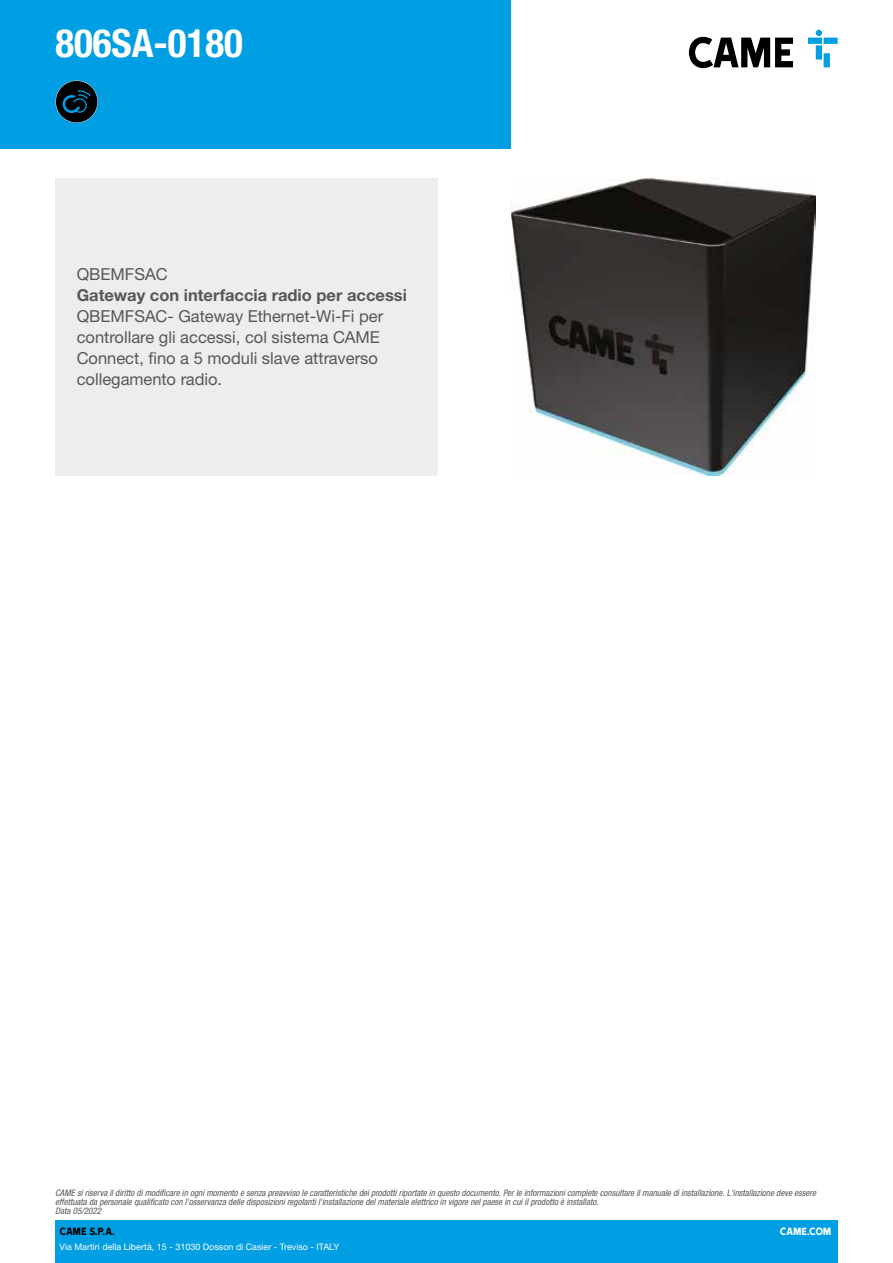
<style>
.page{position:relative;width:893px;height:1263px;background:#fff}
.page>*{position:absolute;margin:0;border:0;box-sizing:border-box;transform-origin:0 0}
.t1{font:700 condensed 39px "Helvetica Neue LTW1 G";color:#fff}
.t2{font:16.5px/21px "Helvetica Neue LTW1 G";color:#575756}
.t3{font:700 16.5px "Helvetica Neue LTW1 G";color:#575756}
.t4{font:12px "Came Type";color:#000}
.t5{font:12px "Came Type";letter-spacing:-.025em;color:#fff}
.t6{font:italic condensed 9px/9px "Helvetica Neue LTW1 G";color:#575756}
.t7{font:9px "Helvetica Neue LTW1 G";color:#fff}
</style>
<div class="page">
<div style="left:55px;top:1220px;width:783px;height:43px;background:#009fe3"></div>
<div style="left:0;top:0;width:510px;height:149px;background:#009fe3"></div>
<svg style="left:689px;top:37px;width:104px;height:31px"></svg>
<svg style="left:808px;top:30px;width:30px;height:37px"></svg>
<svg style="left:55px;top:80px;width:43px;height:43px"></svg>
<div style="left:55px;top:178px;width:383px;height:298px;background:#ededed"></div>
<img style="left:511px;top:179px;width:305px;height:296px">
<h1 class="t1" style="left:55px;top:20px;width:189px">806SA-0180</h1>
<h2 class="t2" style="left:77px;top:264px;width:93px">QBEMFSAC</h2>
<h2 class="t3" style="left:77px;top:285px;width:332px">Gateway con interfaccia radio per accessi</h2>
<h2 class="t2" style="left:77px;top:306px;width:308px">QBEMFSAC- Gateway Ethernet-Wi-Fi per controllare gli accessi, col sistema CAME Connect, fino a 5 moduli slave attraverso collegamento radio.</h2>
<p class="t6" style="left:55px;top:1189px;width:762px">CAME si riserva il diritto di modificare in ogni momento e senza preavviso le caratteristiche dei prodotti riportate in questo documento. Per le informazioni complete consultare il manuale di installazione. L'installazione deve essere effettuata da personale qualificato con l'osservanza delle disposizioni regolanti l'installazione del materiale elettrico in vigore nel paese in cui il prodotto è installato.<br>Data 05/2022</p>
<h3 class="t4" style="left:60px;top:1225px;width:57px">CAME S.P.A.</h3>
<p class="t7" style="left:60px;top:1241px;width:281px">Via Martiri della Libertà, 15 - 31030 Dosson di Casier - Treviso - ITALY</p>
<h3 class="t5" style="left:780px;top:1225px;width:53px">CAME.COM</h3>
</div>
